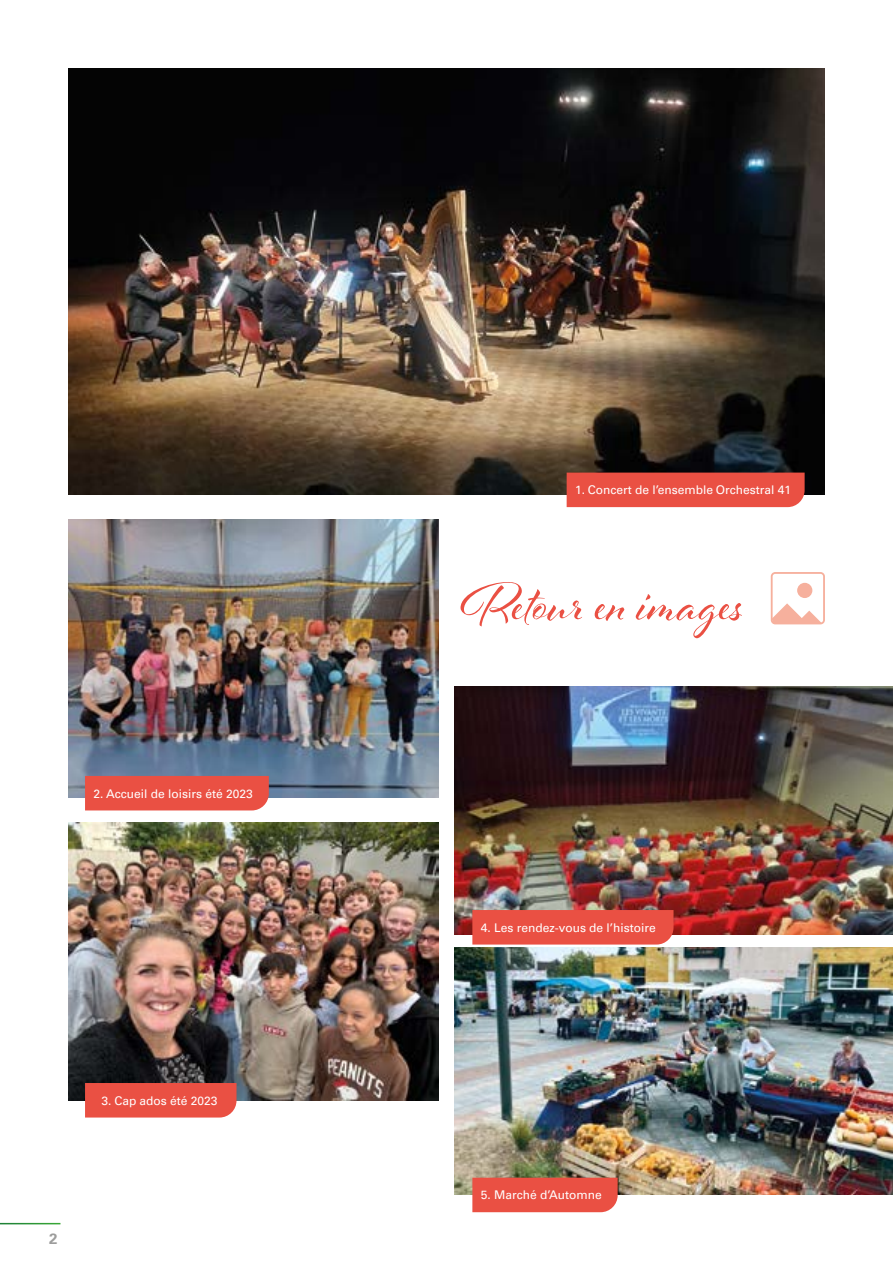
<style>
.page{position:relative;width:893px;height:1263px;background:#fff}
.page>*{position:absolute;margin:0;border:0;box-sizing:border-box;transform-origin:0 0}
.t1{font:57px "Al Fresco";color:#ea5043}
.t2{font:700 15px "Univers";color:#9d9d9c}
.t3{font:12px "Univers";color:#fff}
</style>
<div class="page">
<img style="left:454px;top:948px;width:439px;height:247px">
<img style="left:68px;top:519px;width:371px;height:278px">
<img style="left:68px;top:68px;width:757px;height:426px">
<img style="left:68px;top:822px;width:371px;height:278px">
<img style="left:454px;top:687px;width:439px;height:247px">
<div style="left:567px;top:473px;width:238px;height:34px;background:#ea5043"></div>
<div style="left:472px;top:910px;width:201px;height:34px;background:#ea5043"></div>
<div style="left:472px;top:1178px;width:146px;height:34px;background:#ea5043"></div>
<div style="left:85px;top:776px;width:184px;height:34px;background:#ea5043"></div>
<div style="left:85px;top:1083px;width:151px;height:34px;background:#ea5043"></div>
<svg style="left:771px;top:572px;width:54px;height:52px"></svg>
<div style="left:797px;top:583px;width:15px;height:15px;background:#f6b09d;border-radius:50%"></div>
<p class="t3" style="left:94px;top:786px;width:161px">2. Accueil de loisirs été 2023</p>
<p class="t3" style="left:102px;top:1093px;width:117px">3. Cap ados été 2023</p>
<p class="t2" style="left:49px;top:1230px;width:10px">2</p>
<p class="t3" style="left:575px;top:483px;width:218px">1. Concert de l’ensemble Orchestral 41</p>
<h1 class="t1" style="left:461px;top:566px;width:285px">Retour en images</h1>
<p class="t3" style="left:481px;top:920px;width:177px">4. Les rendez-vous de l’histoire</p>
<p class="t3" style="left:481px;top:1188px;width:122px">5. Marché d’Automne</p>
</div>
